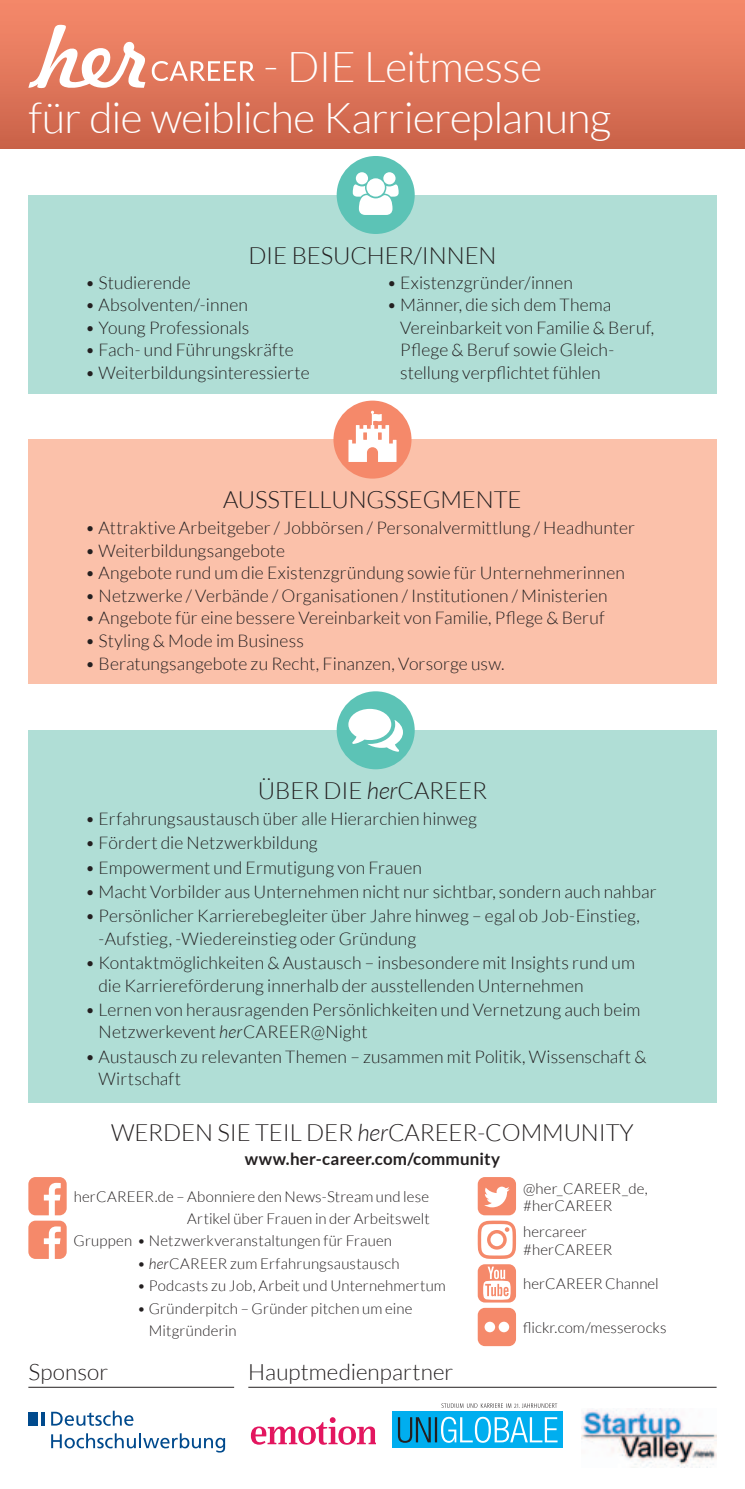
<style>
.page{position:relative;width:745px;height:1489px;background:#fff}
.page>*{position:absolute;margin:0;border:0;box-sizing:border-box;transform-origin:0 0}
.t1{font:300 42.5px/51px "Lato";letter-spacing:-.015em;color:#fff}
.t2{font:300 23.75px "Lato";letter-spacing:-.005em;color:#231f20}
.t3{font:300 22.5px "Lato";letter-spacing:.005em;color:#231f20}
.t4{font:300 17.5px/22.5px "Lato";letter-spacing:.005em;color:#231f20}
.t5{font:700 17px "Lato";letter-spacing:.01em;color:#231f20}
.t6{font:300 15px/22.5px "Lato";letter-spacing:.01em;color:#231f20}
.s1{font-size:45px}
.s2{font-style:italic}
</style>
<div class="page">
<div style="left:0;top:0;width:744px;height:149px;background:linear-gradient(to bottom,#f78b6c,#ca634a)"></div>
<svg style="left:28px;top:25px;width:117px;height:63px"></svg>
<svg style="left:152px;top:61px;width:102px;height:20px"></svg>
<div style="left:28px;top:195px;width:688px;height:198px;background:#b0ded6"></div>
<div style="left:28px;top:730px;width:688px;height:372px;background:#b0ded6"></div>
<div style="left:336px;top:156px;width:78px;height:78px;background:#5cc3b6;border-radius:50%"></div>
<svg style="left:352px;top:172px;width:46px;height:43px"></svg>
<div style="left:28px;top:439px;width:688px;height:245px;background:#fbc1aa"></div>
<div style="left:333px;top:400px;width:78px;height:78px;background:#f5896a;border-radius:50%"></div>
<svg style="left:348px;top:411px;width:48px;height:51px"></svg>
<hr style="left:248px;top:1386px;width:468px;height:1px;background:#231f20">
<hr style="left:28px;top:1386px;width:206px;height:1px;background:#231f20">
<svg style="left:51px;top:1410px;width:82px;height:15px"></svg>
<div style="left:29px;top:1411px;width:9px;height:14px;background:#004a8d"></div>
<hr style="left:41px;top:1411px;width:3px;height:14px;background:#004a8d">
<svg style="left:51px;top:1433px;width:174px;height:19px"></svg>
<svg style="left:251px;top:1417px;width:124px;height:27px"></svg>
<div style="left:392px;top:1410px;width:170px;height:37px;background:#00aeef"></div>
<svg style="left:441px;top:1403px;width:116px;height:4px"></svg>
<svg style="left:397px;top:1416px;width:160px;height:26px"></svg>
<img style="left:581px;top:1408px;width:135px;height:59px">
<svg style="left:477px;top:1264px;width:38px;height:81px"></svg>
<svg style="left:477px;top:1177px;width:38px;height:81px"></svg>
<svg style="left:28px;top:1177px;width:39px;height:81px"></svg>
<div style="left:336px;top:691px;width:78px;height:78px;background:#5cc3b6;border-radius:50%"></div>
<svg style="left:348px;top:708px;width:55px;height:43px"></svg>
<h1 class="t1" style="left:28px;top:41px;width:584px;text-indent:235px"><span class="s1">-</span> DIE Leitmesse<br>für die weibliche Karriereplanung</h1>
<h2 class="t2" style="left:248px;top:242px;width:249px">Die Besucher/i nnen</h2>
<p class="t4" style="left:85px;top:271px;width:107px">• Studierende</p>
<p class="t4" style="left:85px;top:294px;width:164px">• Absolventen/-innen</p>
<p class="t4" style="left:85px;top:316px;width:166px">• Young Professionals</p>
<p class="t4" style="left:85px;top:339px;width:210px">• Fach- und Führungskräfte</p>
<p class="t4" style="left:85px;top:361px;width:226px">• Weiterbildungsinteressierte</p>
<p class="t4" style="left:386px;top:271px;width:188px">• Existenzgründer/innen</p>
<p class="t4" style="left:400px;top:294px;width:256px;text-indent:-13px">• Männer, die sich dem Thema<br>Vereinbarkeit von Familie &amp; Beruf,<br>Pflege &amp; Beruf sowie Gleich&shy;stellung verpflichtet fühlen</p>
<h2 class="t2" style="left:223px;top:487px;width:295px">Ausstellungsseg me nte</h2>
<p class="t4" style="left:85px;top:517px;width:551px">• Attraktive Arbeitgeber / Jobbörsen / Personalvermittlung / Headhunter</p>
<p class="t4" style="left:85px;top:539px;width:201px">• Weiterbildungsangebote</p>
<p class="t4" style="left:85px;top:562px;width:541px">• Angebote rund um die Existenzgründung sowie für Unternehmerinnen</p>
<p class="t4" style="left:85px;top:584px;width:523px">• Netzwerke / Verbände / Organisationen / Institutionen / Ministerien</p>
<p class="t4" style="left:85px;top:607px;width:521px">• Angebote für eine bessere Vereinbarkeit von Familie, Pflege &amp; Beruf</p>
<p class="t4" style="left:85px;top:629px;width:220px">• Styling &amp; Mode im Business</p>
<p class="t4" style="left:85px;top:652px;width:420px">• Beratungsangebote zu Recht, Finanzen, Vorsorge usw.</p>
<h2 class="t2" style="left:258px;top:777px;width:79px">Über die</h2>
<h2 class="t2" style="left:367px;top:777px;width:118px"><span class="s2">her</span>CAREER</h2>
<p class="t4" style="left:85px;top:807px;width:393px">• Erfahrungsaustausch über alle Hierarchien hinweg</p>
<p class="t4" style="left:85px;top:832px;width:234px">• Fördert die Netzwerkbildung</p>
<p class="t4" style="left:85px;top:856px;width:338px">• Empowerment und Ermutigung von Frauen</p>
<p class="t4" style="left:85px;top:880px;width:573px">• Macht Vorbilder aus Unternehmen nicht nur sichtbar, sondern auch nahbar</p>
<p class="t4" style="left:98px;top:904px;width:542px;text-indent:-13px">• Persönlicher Karrierebegleiter über Jahre hinweg – egal ob Job-Einstieg, -Aufstieg, -Wiedereinstieg oder Gründung</p>
<p class="t4" style="left:98px;top:951px;width:537px;text-indent:-13px">• Kontaktmöglichkeiten &amp; Austausch – insbesondere mit Insights rund um die Karriereförderung innerhalb der ausstellenden Unternehmen</p>
<p class="t4" style="left:98px;top:998px;width:543px;text-indent:-13px">• Lernen von herausragenden Persönlichkeiten und Vernetzung auch beim<br>N etzwerkevent <span class="s2">her</span>CAREER@N ight</p>
<p class="t4" style="left:98px;top:1045px;width:549px;text-indent:-13px">• Austausch zu relevanten Themen – zusammen mit Politik, Wissenschaft &amp;<br>Wirtschaft</p>
<h2 class="t2" style="left:111px;top:1119px;width:157px">Werden Sie Teil</h2>
<h2 class="t2" style="left:306px;top:1119px;width:329px">de r <span class="s2">her</span>CAREER-Community</h2>
<p class="t5" style="left:245px;top:1148px;width:256px">www.her-career.com/community</p>
<p class="t6" style="left:74px;top:1184px;width:357px;text-align:right">herCAREER.de – Abonniere den News-Stream und lese<br>Artikel über Frauen in der Arbeitswelt</p>
<p class="t6" style="left:73px;top:1229px;width:320px">Gruppen • Netzwerkveranstaltungen für Frauen</p>
<p class="t6" style="left:137px;top:1251px;width:263px">• <span class="s2">her</span>CAREER zum Erfahrungsaustausch</p>
<p class="t6" style="left:137px;top:1274px;width:310px">• Podcasts zu Job, Arbeit und Unternehmertum</p>
<p class="t6" style="left:149px;top:1296px;width:265px;text-indent:-11px">• Gründerpitch – Gründer pitchen um eine<br>M itgründerin</p>
<p class="t3" style="left:28px;top:1359px;width:81px">Sponsor</p>
<p class="t3" style="left:248px;top:1359px;width:206px">H auptmedienpartner</p>
<p class="t6" style="left:523px;top:1179px;width:126px;line-height:16.8px">@her_CAREER_de, #herCAREER</p>
<p class="t6" style="left:523px;top:1222px;width:88px;line-height:18px">hercareer #herCAREER</p>
<p class="t6" style="left:523px;top:1272px;width:137px">herCAREER Channel</p>
<p class="t6" style="left:523px;top:1316px;width:145px">flickr.com/messerocks</p>
</div>
